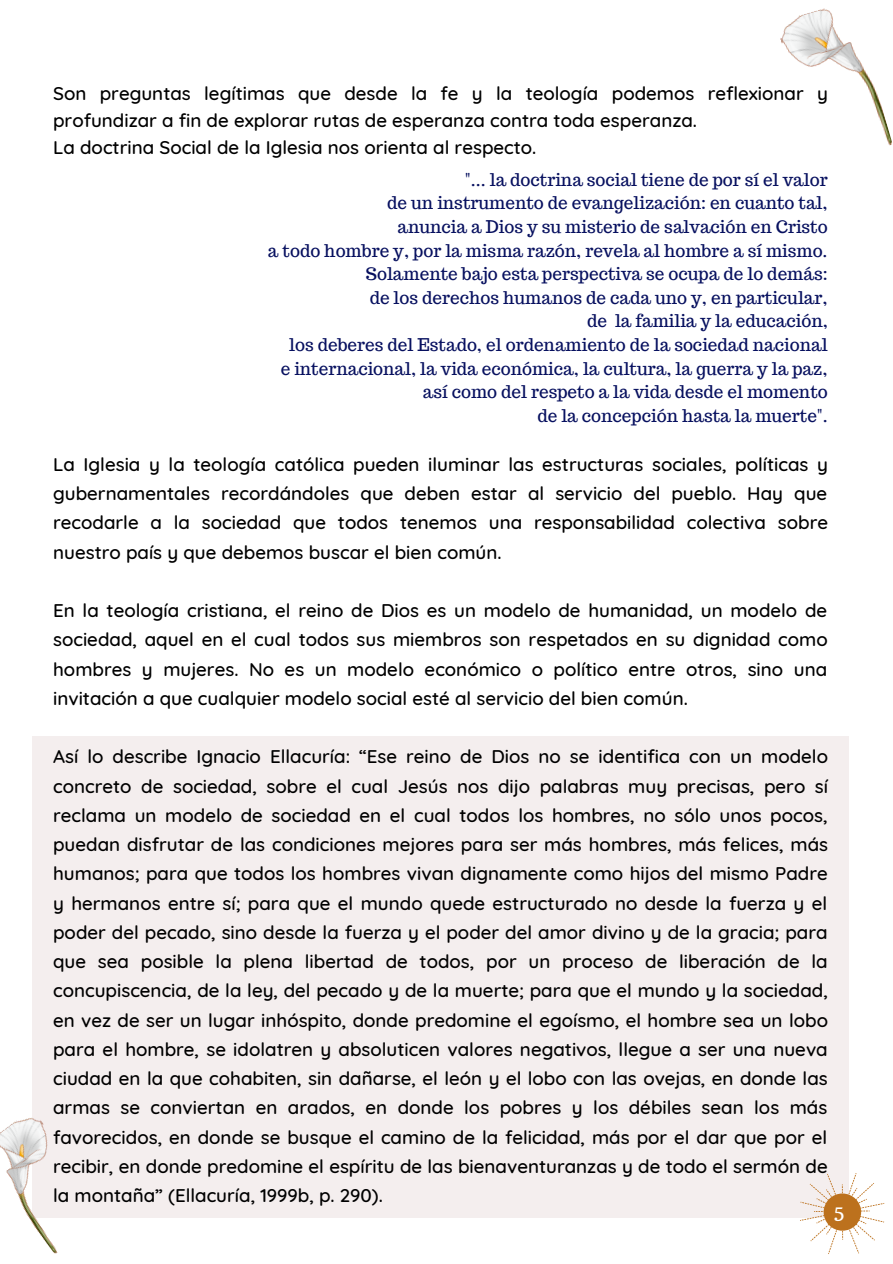
<style>
.page{position:relative;width:893px;height:1264px;background:#fff}
.page>*{position:absolute;margin:0;border:0;box-sizing:border-box;transform-origin:0 0}
.t1{font:27px "Trocchi";color:#fff}
.t2{font:19.8px "Trocchi";color:#fff}
.t3{font:500 18.75px/29.2px "Quicksand";color:#000;text-align:justify}
.t4{font:17.1px/23.5px "Trocchi";color:#07105f;text-align:right}
</style>
<div class="page">
<img style="left:780px;top:8px;width:112px;height:138px">
<div style="left:32px;top:736px;width:815px;height:481px;background:#f4eeee"></div>
<svg style="left:799px;top:1173px;width:85px;height:80px"></svg>
<img style="left:0;top:1118px;width:110px;height:136px">
<p class="t3" style="left:53px;top:79px;width:776px;line-height:27px;text-align:left">Son preguntas legítimas que desde la fe y la teología podemos reflexionar y profundizar a fin de explorar rutas de esperanza contra toda esperanza.<br>La doctrina Social de la Iglesia nos orienta al respecto.</p>
<p class="t4" style="left:268px;top:168px;width:561px">"... la doctrina social tiene de por sí el valor<br>de un instrumento de evangelización: en cuanto tal,<br>anuncia a Dios y su misterio de salvación en Cristo<br>a todo hombre y, por la misma razón, revela al hombre a sí mismo.<br>Solamente bajo esta perspectiva se ocupa de lo demás:<br>de los derechos humanos de cada uno y, en particular,<br>de la familia y la educación,<br>los deberes del Estado, el ordenamiento de la sociedad nacional<br>e internacional, la vida económica, la cultura, la guerra y la paz, así como del respeto a la vida desde el momento<br>de la concepción hasta la muerte".</p>
<p class="t3" style="left:53px;top:449px;width:776px">La Iglesia y la teología católica pueden iluminar las estructuras sociales, políticas y gubernamentales recordándoles que deben estar al servicio del pueblo. Hay que recodarle a la sociedad que todos tenemos una responsabilidad colectiva sobre nuestro país y que debemos buscar el bien común.</p>
<p class="t3" style="left:53px;top:595px;width:776px">En la teología cristiana, el reino de Dios es un modelo de humanidad, un modelo de sociedad, aquel en el cual todos sus miembros son respetados en su dignidad como hombres y mujeres. No es un modelo económico o político entre otros, sino una invitación a que cualquier modelo social esté al servicio del bien común.</p>
<p class="t3" style="left:53px;top:741px;width:776px">Así lo describe Ignacio Ellacuría: “Ese reino de Dios no se identifica con un modelo concreto de sociedad, sobre el cual Jesús nos dijo palabras muy precisas, pero sí reclama un modelo de sociedad en el cual todos los hombres, no sólo unos pocos, puedan disfrutar de las condiciones mejores para ser más hombres, más felices, más humanos; para que todos los hombres vivan dignamente como hijos del mismo Padre y hermanos entre sí; para que el mundo quede estructurado no desde la fuerza y el poder del pecado, sino desde la fuerza y el poder del amor divino y de la gracia; para que sea posible la plena libertad de todos, por un proceso de liberación de la concupiscencia, de la ley, del pecado y de la muerte; para que el mundo y la sociedad, en vez de ser un lugar inhóspito, donde predomine el egoísmo, el hombre sea un lobo para el hombre, se idolatren y absoluticen valores negativos, llegue a ser una nueva ciudad en la que cohabiten, sin dañarse, el león y el lobo con las ovejas, en donde las armas se conviertan en arados, en donde los pobres y los débiles sean los más favorecidos, en donde se busque el camino de la felicidad, más por el dar que por el recibir, en donde predomine el espíritu de las bienaventuranzas y de todo el sermón de la montaña” (Ellacuría, 1999b, p. 290).</p>
<h1 class="t1" style="left:834px;top:1181px;width:16px">3</h1>
<p class="t2" style="left:833px;top:1197px;width:12px">5</p>
</div>
